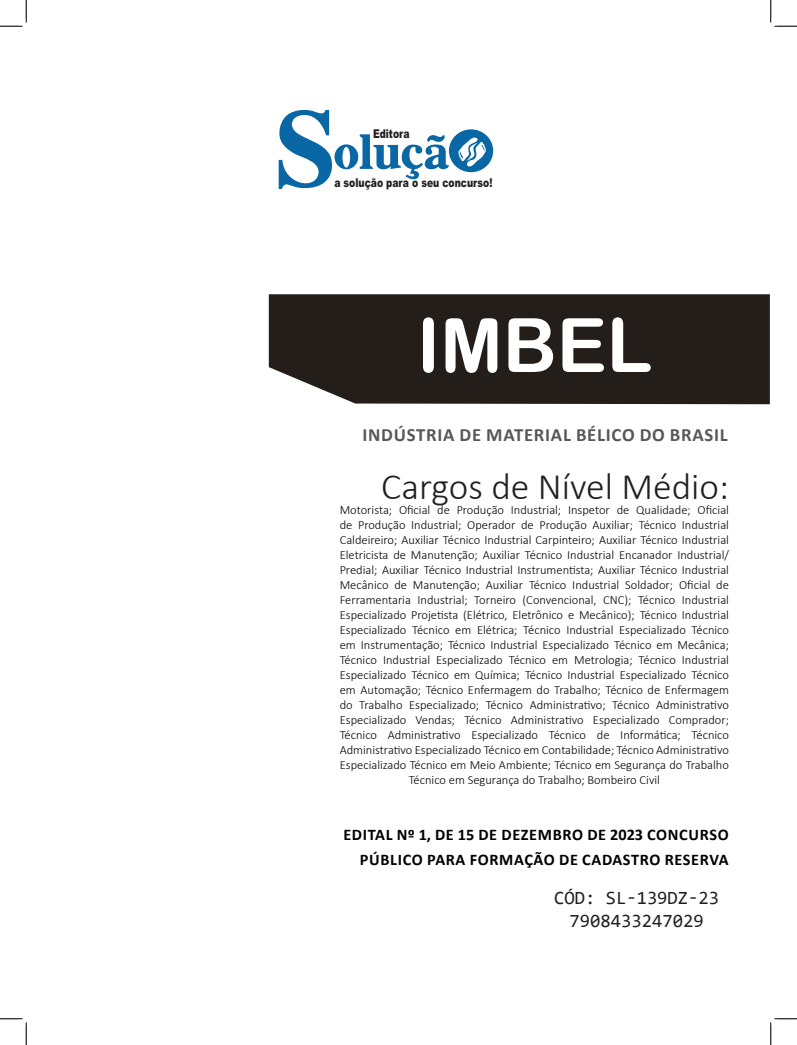
<style>
.page{position:relative;width:797px;height:1045px;background:#fff}
.page>*{position:absolute;margin:0;border:0;box-sizing:border-box;transform-origin:0 0}
.TÍTULO{font:75px "Arial Rounded MT Bold";color:#fff}
.CARGO{font:300 37.5px "Calibri";color:#231f20}
.SUBTÍTULO{font:700 18.75px "Calibri";letter-spacing:.04em;color:#57585a}
.SKU_CÓD{font:18.75px "Consolas";color:#231f20}
.EDITAL{font:700 16.25px/25px "Calibri";letter-spacing:.04em;color:#000;text-align:right}
.Sub__Cargos{font:300 12.5px/15px "Calibri";color:#000;text-align:center}
.t1{font:900 12.12px "Arial";color:#231f20;scale:.76 1}
</style>
<div class="page">
<div style="left:269px;top:294px;width:500px;height:110px;background:#241e1b"></div>
<svg style="left:279px;top:110px;width:214px;height:79px"></svg>
<svg style="left:0;top:0;width:27px;height:27px"></svg>
<svg style="left:0;top:1018px;width:27px;height:27px"></svg>
<svg style="left:770px;top:0;width:27px;height:27px"></svg>
<svg style="left:770px;top:1018px;width:27px;height:27px"></svg>
<p class="t1" style="left:373px;top:125px;width:50px">Editora</p>
<p class="t1" style="left:334px;top:174px;width:210px">a solução para o seu concurso!</p>
<p class="TÍTULO" style="left:416px;top:301px;width:237px">IMBEL</p>
<p class="SUBTÍTULO" style="left:362px;top:422px;width:367px">INDÚSTRIA DE MATERIAL BÉLICO DO BRASIL</p>
<p class="CARGO" style="left:381px;top:463px;width:349px">Cargos de Nível Médio:</p>
<p class="Sub__Cargos" style="left:340px;top:502px;width:391px">Motorista; Oficial de Produção Industrial; Inspetor de Qualidade; Oficial de Produção Industrial; Operador de Produção Auxiliar; Técnico Industrial Caldeireiro; Auxiliar Técnico Industrial Carpinteiro; Auxiliar Técnico Industrial Eletricista de Manutenção; Auxiliar Técnico Industrial Encanador Industrial/ Predial; Auxiliar Técnico Industrial Instrumentista; Auxiliar Técnico Industrial Mecânico de Manutenção; Auxiliar Técnico Industrial Soldador; Oficial de Ferramentaria Industrial; Torneiro (Convencional, CNC); Técnico Industrial Especializado Projetista (Elétrico, Eletrônico e Mecânico); Técnico Industrial Especializado Técnico em Elétrica; Técnico Industrial Especializado Técnico em Instrumentação; Técnico Industrial Especializado Técnico em Mecânica; Técnico Industrial Especializado Técnico em Metrologia; Técnico Industrial Especializado Técnico em Química; Técnico Industrial Especializado Técnico em Automação; Técnico Enfermagem do Trabalho; Técnico de Enfermagem do Trabalho Especializado; Técnico Administrativo; Técnico Administrativo Especializado Vendas; Técnico Administrativo Especializado Comprador; Técnico Administrativo Especializado Técnico de Informática; Técnico Administrativo Especializado Técnico em Contabilidade; Técnico Administrativo Especializado Técnico em Meio Ambiente; Técnico em Segurança do Trabalho Técnico em Segurança do Trabalho; Bombeiro Civil</p>
<p class="EDITAL" style="left:343px;top:821px;width:387px">EDITAL Nº 1, DE 15 DE DEZEMBRO DE 2023 CONCURSO<br>PÚBLICO PARA FORMAÇÃO DE CADASTRO RESERVA</p>
<p class="SKU_CÓD" style="left:554px;top:885px;width:166px">CÓD: SL-139DZ-23</p>
<p class="SKU_CÓD" style="left:569px;top:907px;width:136px">7908433247029</p>
</div>
